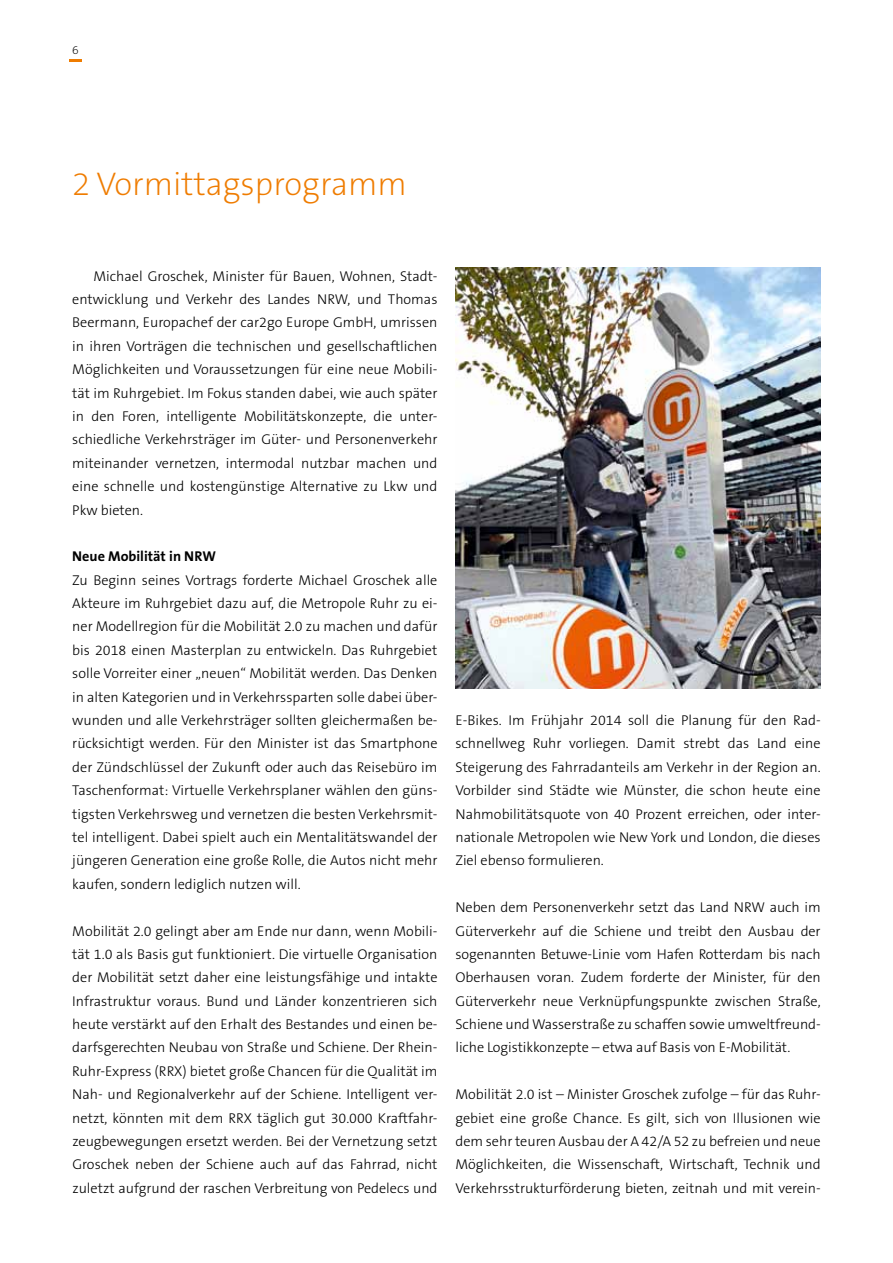
<style>
.page{position:relative;width:893px;height:1263px;background:#fff}
.page>*{position:absolute;margin:0;border:0;box-sizing:border-box;transform-origin:0 0}
.t1{font:200 33px "The Sans B2";color:#ef7c00}
.t2{font:300 14.25px/23.4px "The Sans B3";color:#000;text-align:justify}
.t3{font:700 14.25px "The Sans B7";color:#000}
.t4{font:200 12px "The Sans B2";color:#000}
</style>
<div class="page">
<svg style="left:70px;top:60px;width:12px;height:2px"></svg>
<img style="left:455px;top:268px;width:366px;height:420px">
<p class="t4" style="left:72px;top:44px;width:8px">6</p>
<h1 class="t1" style="left:72px;top:166px;width:336px">2 Vormittagsprogramm</h1>
<p class="t2" style="left:72px;top:265px;width:367px">Michael Groschek, Minister für Bauen, Wohnen, Stadt&shy;entwicklung und Verkehr des Landes NRW, und Thomas Beermann, E uropachef der car2go E urope GmbH, umrissen in ihren Vorträgen die technischen und gesellschaftlichen Möglichkeiten und Voraussetzungen für eine neue Mobili&shy;tät im Ruhrgebiet. Im Fokus standen dabei, wie auch später in den Foren, intelligente Mobilitätskonzepte, die unter&shy;schiedliche Verkehrsträger im Güter- und Personenverkehr miteinander vernetzen, intermodal nutzbar machen und eine schnelle und kostengünstige Alternative zu Lkw und Pkw bieten.</p>
<p class="t3" style="left:72px;top:549px;width:145px">Neue Mobilität in NRW</p>
<p class="t2" style="left:72px;top:569px;width:367px">Zu Beginn seines Vortrags forderte Michael Groschek alle Akteure im Ruhrgebiet dazu auf, die Metropole Ruhr zu ei&shy;ner Modellregion für die Mobilität 2.0 zu machen und dafür bis 2018 einen Masterplan zu entwickeln. Das Ruhrgebiet solle Vorreiter einer „neuen“ Mobilität werden. Das Denken in alten Kategorien und in Verkehrssparten solle dabei über&shy;wunden und alle Verkehrsträger sollten gleichermaßen be&shy;rücksichtigt werden. Für den Minister ist das Smartphone der Zündschlüssel der Zukunft oder auch das Reisebüro im Taschenformat: Virtuelle Verkehrsplaner wählen den güns&shy;tigsten Verkehrsweg und vernetzen die besten Verkehrsmit&shy;tel intelligent. Dabei spielt auch ein Mentalitätswandel der jüngeren Generation eine große Rolle, die Autos nicht mehr kaufen, sondern lediglich nutzen will.</p>
<p class="t2" style="left:72px;top:919px;width:367px">Mobilität 2.0 gelingt aber am E nde nur dann, wenn Mobili&shy;tät 1.0 als Basis gut funktioniert. Die virtuelle Organisation der Mobilität setzt daher eine leistungsfähige und intakte Infrastruktur voraus. Bund und Länder konzentrieren sich heute verstärkt auf den E rhalt des Bestandes und einen be&shy;darfsgerechten Neubau von Straße und Schiene. Der Rhein-Ruhr-Express (RRX) bietet große Chancen für die Qualität im Nah- und Regionalverkehr auf der Schiene. Intelligent ver&shy;netzt, könnten mit dem RRX täglich gut 30.000 Kraftfahr&shy;zeugbewegungen ersetzt werden. Bei der Vernetzung setzt Groschek neben der Schiene auch auf das Fahrrad, nicht zuletzt aufgrund der raschen Verbreitung von Pedelecs und</p>
<p class="t2" style="left:455px;top:709px;width:367px">E-Bikes. Im Frühjahr 2014 soll die Planung für den Rad&shy;schnellweg Ruhr vorliegen. Damit strebt das Land eine Steigerung des Fahrradanteils am Verkehr in der Region an.<br>Vorbilder sind Städte wie Münster, die schon heute eine Nahmobilitätsquote von 40 Prozent erreichen, oder inter&shy;nationale Metropolen wie New York und London, die dieses Ziel ebenso formulieren.</p>
<p class="t2" style="left:455px;top:896px;width:367px">Neben dem Personenverkehr setzt das Land NRW auch im Güterverkehr auf die Schiene und treibt den Ausbau der sogenannten Betuwe-Linie vom Hafen Rotterdam bis nach Oberhausen voran. Zudem forderte der Minister, für den Güterverkehr neue Verknüpfungspunkte zwischen Straße, Schiene und Wasserstraße zu schaffen sowie umweltfreund&shy;liche Logistikkonzepte – etwa auf Basis von E-Mobilität.</p>
<p class="t2" style="left:455px;top:1083px;width:367px">Mobilität 2.0 ist – Minister Groschek zufolge – für das Ruhr&shy;gebiet eine große Chance. Es gilt, sich von Illusionen wie dem sehr teuren Ausbau der A 42/A 52 zu befreien und neue Möglichkeiten, die Wissenschaft, Wirtschaft, Technik und Verkehrsstrukturförderung bieten, zeitnah und mit verein-</p>
</div>
